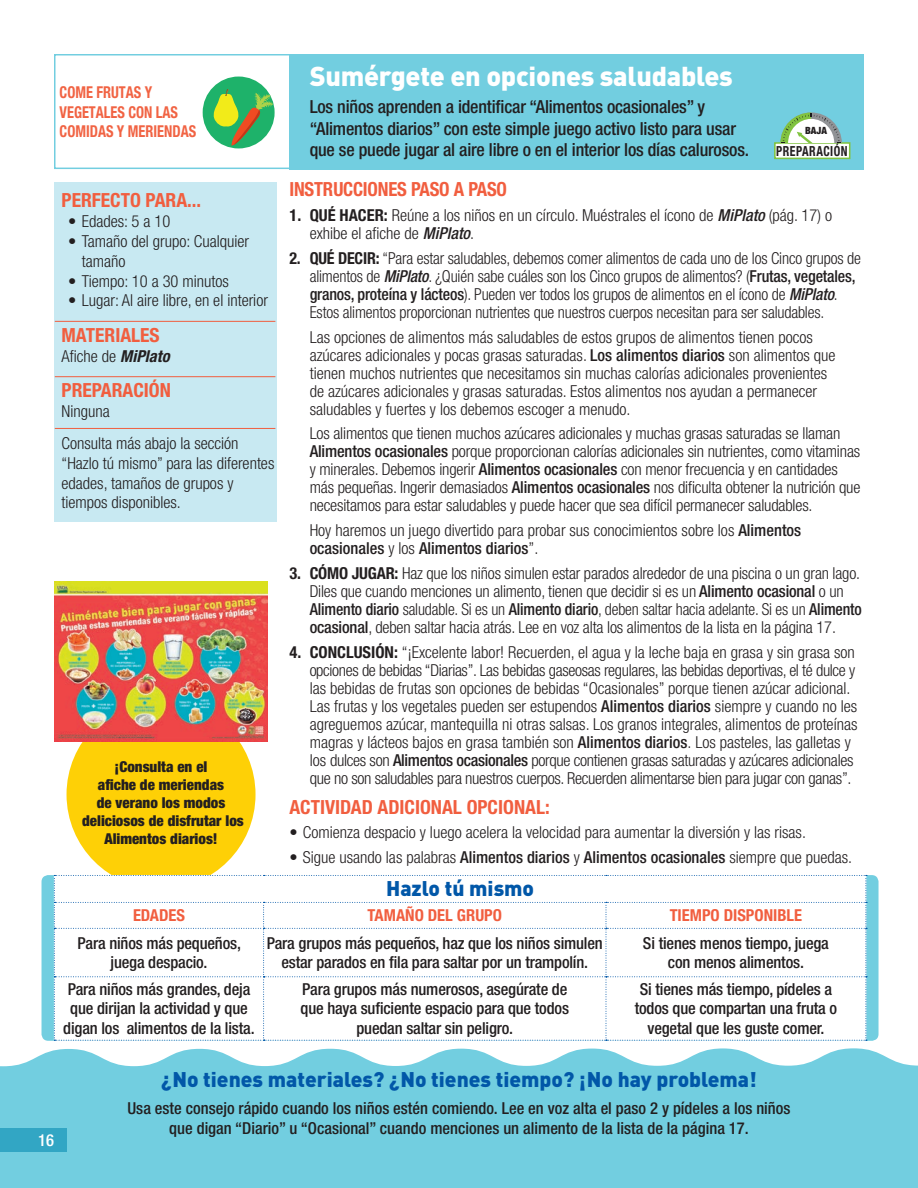
<style>
.page{position:relative;width:918px;height:1188px;background:#fff}
.page>*{position:absolute;margin:0;border:0;box-sizing:border-box;transform-origin:0 0}
.t1{font:900 27px "DIN";letter-spacing:-.01em;color:#fff}
.t2{font:900 21px "DIN";color:#0157a8}
.t3{font:700 condensed 19.5px "Helvetica Neue LT Std";color:#f15e3f}
.t4{font:700 condensed 19.5px "Helvetica Neue LT Std";color:#f15e3f;scale:.96 1}
.t5{font:500 condensed 18px/21.6px "Helvetica Neue LT Std";letter-spacing:-.01em;color:#231f20}
.t6{font:300 condensed 16.5px/18px "Helvetica Neue LT Std";color:#231f20}
.t7{font:500 condensed 16.5px/19.8px "Helvetica Neue LT Std";letter-spacing:-.01em;color:#231f20;text-align:center}
.t8{font:700 condensed 16.5px "Helvetica Neue LT Std";color:#f15e3f}
.t9{font:500 condensed 16.5px "Helvetica Neue LT Std";color:#fff}
.t10{font:700 condensed 16.35px/19.6px "Helvetica Neue LT Std";color:#f16343;scale:.88 1}
.t11{font:900 condensed 15px/18px "Helvetica Neue LT Std";color:#231f20;text-align:center}
.t12{font:700 condensed 13.95px "Helvetica Neue LT Std";letter-spacing:.045em;color:#231f20;scale:.85 1}
.t13{font:900 condensed 10.05px "Helvetica Neue LT Std";color:#231f20}
.s1{font-weight:700;font-style:italic}
.s2{font-weight:700}
.s3{font-weight:500;font-style:italic}
.s4{font-weight:500}
</style>
<div class="page">
<div style="left:54px;top:182px;width:222px;height:340px;background:#c8e9f2"></div>
<div style="left:42px;top:875px;width:837px;height:166px;background:#72cee0;border-radius:7px"></div>
<svg style="left:0;top:1048px;width:918px;height:140px;background:#7bd1e2"></svg>
<div style="left:67px;top:700px;width:189px;height:189px;background:#fed006;border-radius:50%"></div>
<div style="left:54px;top:54px;width:278px;height:115px;border:2px solid #72cee0"></div>
<div style="left:289px;top:54px;width:575px;height:115px;background:#72cee0"></div>
<div style="left:203px;top:77px;width:72px;height:71px;background:#1eb26a;border-radius:50%"></div>
<svg style="left:213px;top:89px;width:60px;height:57px"></svg>
<div style="left:775px;top:143px;width:75px;height:15px;background:#fff"></div>
<div style="left:774px;top:142px;width:76px;height:17px;border:2px solid #81c340"></div>
<svg style="left:780px;top:112px;width:62px;height:30px"></svg>
<hr style="left:55px;top:321px;width:220px;height:1px;background:#f15e3f">
<hr style="left:55px;top:376px;width:220px;height:1px;background:#f15e3f">
<hr style="left:55px;top:428px;width:220px;height:1px;background:#f15e3f">
<img style="left:54px;top:581px;width:214px;height:161px">
<div style="left:54px;top:875px;width:813px;height:166px;background:#fff"></div>
<div style="left:0;top:1128px;width:68px;height:24px;background:#32a6c4"></div>
<p class="t10" style="left:60px;top:82px;width:157px">COME FRUTAS Y<br>VEGETALES CON LAS<br>COMIDAS Y MERIENDAS</p>
<h4 class="t3" style="left:62px;top:189px;width:141px">PERFECTO PARA...</h4>
<p class="t6" style="left:68px;top:212px;width:103px">• Edades: 5 a 10</p>
<p class="t6" style="left:82px;top:231px;width:169px;line-height:19.8px;text-indent:-14px">• Tamaño del grupo: Cualquier tamaño</p>
<p class="t6" style="left:68px;top:272px;width:162px">• Tiempo: 10 a 30 minutos</p>
<p class="t6" style="left:68px;top:291px;width:201px">• Lugar: Al aire libre, en el interior</p>
<h4 class="t3" style="left:62px;top:323px;width:100px">MATERIALES</h4>
<p class="t6" style="left:62px;top:347px;width:110px">Afiche de <span class="s1">MiPlato</span></p>
<h4 class="t3" style="left:62px;top:379px;width:111px">PREPARACIÓN</h4>
<p class="t6" style="left:62px;top:402px;width:50px">Ninguna</p>
<p class="t6" style="left:62px;top:433px;width:214px;line-height:19.8px">Consulta más abajo la sección “Hazlo tú mismo” para las diferentes edades, tamaños de grupos y tiempos disponibles.</p>
<p class="t11" style="left:82px;top:758px;width:163px">¡Consulta en el<br>afiche de meriendas<br>de verano los modos deliciosos de disfrutar los<br>Alimentos diarios!</p>
<h3 class="t1" style="left:310px;top:58px;width:425px">Sumérgete en opciones saludables</h3>
<p class="t5" style="left:310px;top:96px;width:441px">Los niños aprenden a identificar “Alimentos ocasionales” y “Alimentos diarios” con este simple juego activo listo para usar que se puede jugar al aire libre o en el interior los días calurosos.</p>
<p class="t13" style="left:805px;top:125px;width:23px">BAJA</p>
<p class="t12" style="left:776px;top:143px;width:86px">PREPARACIÓN</p>
<h4 class="t4" style="left:289px;top:178px;width:228px">INSTRUCCIONES PASO A PASO</h4>
<p class="t6" style="left:310px;top:206px;width:524px;text-indent:-20px"><span class="s2">1. QUÉ HACER:</span> Reúne a los niños en un círculo. Muéstrales el ícono de <span class="s3">MiPlato</span> (pág. 17) o exhibe el afiche de <span class="s3">MiPlato</span>.</p>
<p class="t6" style="left:310px;top:249px;width:553px;text-indent:-20px"><span class="s2">2. QUÉ DECIR:</span> “Para estar saludables, debemos comer alimentos de cada uno de los Cinco grupos de alimentos de <span class="s3">MiPlato</span>. ¿Quién sabe cuáles son los Cinco grupos de alimentos? (<span class="s4">Frutas, vegetales, granos, proteína y lácteos</span>). Pueden ver todos los grupos de alimentos en el ícono de <span class="s3">MiPlato</span>.<br>Estos alimentos proporcionan nutrientes que nuestros cuerpos necesitan para ser saludables.</p>
<p class="t6" style="left:310px;top:328px;width:527px">Las opciones de alimentos más saludables de estos grupos de alimentos tienen pocos azúcares adicionales y pocas grasas saturadas. <span class="s4">Los alimentos diarios</span> son alimentos que tienen muchos nutrientes que necesitamos sin muchas calorías adicionales provenientes de azúcares adicionales y grasas saturadas. Estos alimentos nos ayudan a permanecer saludables y fuertes y los debemos escoger a menudo.</p>
<p class="t6" style="left:310px;top:424px;width:552px">Los alimentos que tienen muchos azúcares adicionales y muchas grasas saturadas se llaman <span class="s4">Alimentos ocasionales</span> porque proporcionan calorías adicionales sin nutrientes, como vitaminas y minerales. Debemos ingerir <span class="s4">Alimentos ocasionales</span> con menor frecuencia y en cantidades más pequeñas. Ingerir demasiados <span class="s4">Alimentos ocasionales</span> nos dificulta obtener la nutrición que necesitamos para estar saludables y puede hacer que sea difícil permanecer saludables.</p>
<p class="t6" style="left:310px;top:521px;width:493px">Hoy haremos un juego divertido para probar sus conocimientos sobre los <span class="s4">Alimentos ocasionales</span> y los <span class="s4">Alimentos diarios</span>”.</p>
<p class="t6" style="left:310px;top:564px;width:554px;text-indent:-20px"><span class="s2">3. CÓMO JUGAR:</span> Haz que los niños simulen estar parados alrededor de una piscina o un gran lago.<br>Diles que cuando menciones un alimento, tienen que decidir si es un <span class="s4">Alimento ocasional</span> o un <span class="s4">Alimento diario</span> saludable. Si es un <span class="s4">Alimento diario</span>, deben saltar hacia adelante. Si es un <span class="s4">Alimento ocasional</span>, deben saltar hacia atrás. Lee en voz alta los alimentos de la lista en la página 17.</p>
<p class="t6" style="left:310px;top:643px;width:549px;text-indent:-20px"><span class="s2">4. CONCLUSIÓN:</span> “¡Excelente labor! Recuerden, el agua y la leche baja en grasa y sin grasa son opciones de bebidas “Diarias”. Las bebidas gaseosas regulares, las bebidas deportivas, el té dulce y las bebidas de frutas son opciones de bebidas “Ocasionales” porque tienen azúcar adicional.<br>Las frutas y los vegetales pueden ser estupendos <span class="s4">Alimentos diarios</span> siempre y cuando no les agreguemos azúcar, mantequilla ni otras salsas. Los granos integrales, alimentos de proteínas magras y lácteos bajos en grasa también son <span class="s4">Alimentos diarios</span>. Los pasteles, las galletas y los dulces son <span class="s4">Alimentos ocasionales</span> porque contienen grasas saturadas y azúcares adicionales que no son saludables para nuestros cuerpos. Recuerden alimentarse bien para jugar con ganas”.</p>
<h4 class="t3" style="left:289px;top:795px;width:262px">ACTIVIDAD ADICIONAL OPCIONAL:</h4>
<p class="t6" style="left:289px;top:824px;width:518px">• Comienza despacio y luego acelera la velocidad para aumentar la diversión y las risas.</p>
<p class="t6" style="left:289px;top:848px;width:564px">• Sigue usando las palabras <span class="s4">Alimentos diarios</span> y <span class="s4">Alimentos ocasionales</span> siempre que puedas.</p>
<h4 class="t2" style="left:386px;top:875px;width:150px">Hazlo tú mismo</h4>
<p class="t9" style="left:38px;top:1130px;width:17px">16</p>
<h5 class="t8" style="left:368px;top:905px;width:136px">TAMAÑO DEL GRUPO</h5>
<p class="t7" style="left:267px;top:933px;width:338px">Para grupos más pequeños, haz que los niños simulen estar parados en fila para saltar por un trampolín.</p>
<p class="t7" style="left:301px;top:979px;width:270px">Para grupos más numerosos, asegúrate de que haya suficiente espacio para que todos puedan saltar sin peligro.</p>
<h5 class="t8" style="left:133px;top:905px;width:53px">EDADES</h5>
<p class="t7" style="left:78px;top:933px;width:165px">Para niños más pequeños, juega despacio.</p>
<p class="t7" style="left:63px;top:979px;width:193px">Para niños más grandes, deja que dirijan la actividad y que digan los alimentos de la lista.</p>
<h5 class="t8" style="left:670px;top:905px;width:134px">TIEMPO DISPONIBLE</h5>
<p class="t7" style="left:643px;top:933px;width:187px">Si tienes menos tiempo, juega con menos alimentos.</p>
<p class="t7" style="left:635px;top:979px;width:204px">Si tienes más tiempo, pídeles a todos que compartan una fruta o vegetal que les guste comer.</p>
<h4 class="t2" style="left:161px;top:1066px;width:597px">¿No tienes materiales? ¿No tienes tiempo? ¡No hay problema!</h4>
<p class="t7" style="left:127px;top:1098px;width:665px">Usa este consejo rápido cuando los niños estén comiendo. Lee en voz alta el paso 2 y pídeles a los niños que digan “Diario” u “Ocasional” cuando menciones un alimento de la lista de la página 17.</p>
</div>
